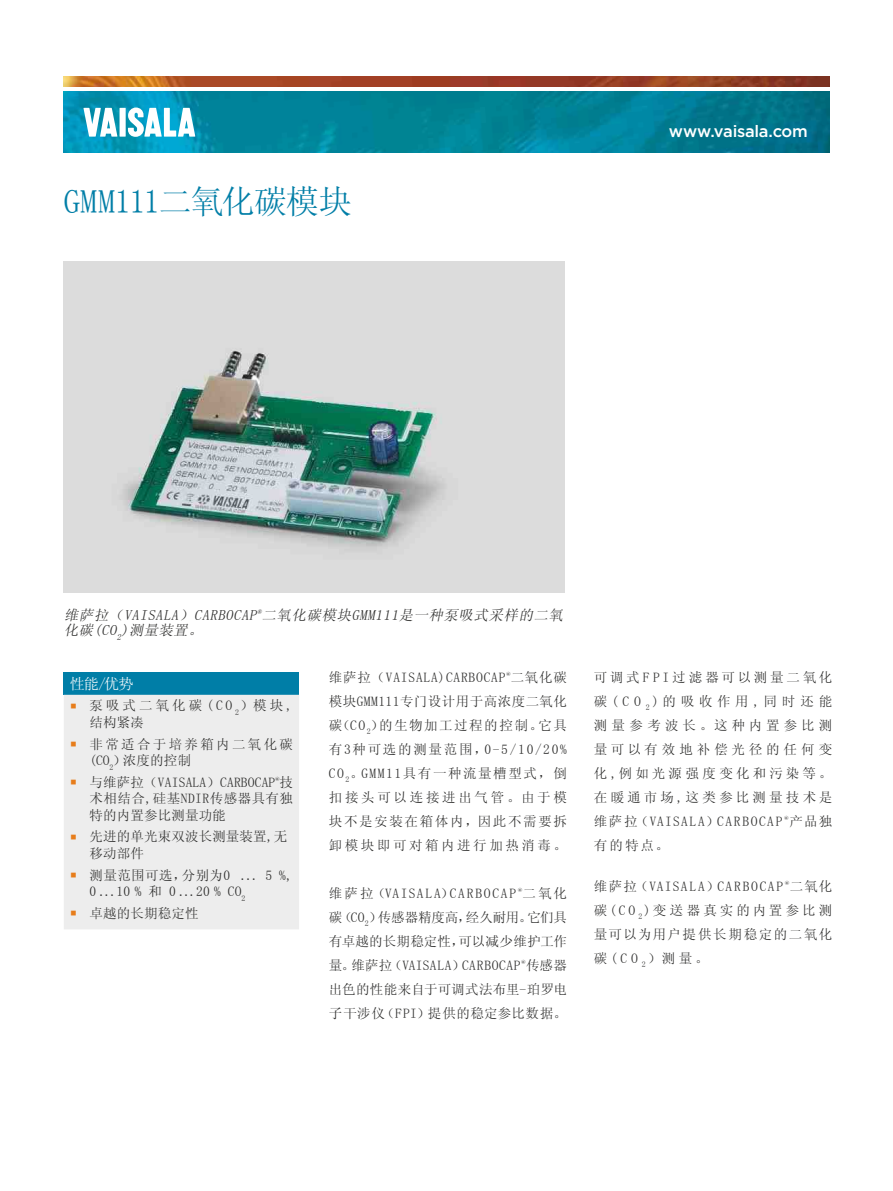
<style>
.page{position:relative;width:893px;height:1191px;background:#fff}
.page>*{position:absolute;margin:0;border:0;box-sizing:border-box;transform-origin:0 0}
.t1{font:33px "Sim Sun";letter-spacing:-.025em;color:#007ea7}
.t2{font:500 16.5px "Gotham";letter-spacing:-.015em;color:#fff}
.t3{font:15px "Sim Sun";color:#fff}
.t4{font:italic 14.25px/15.8px "Sim Sun";color:#2b2b2a}
.t5{font:13.5px/24px "Sim Sun";letter-spacing:.095em;color:#2b2b2a;text-align:justify}
.t6{font:13.5px/16.5px "Sim Sun";letter-spacing:.03em;color:#2b2b2a}
.t7{font:13.5px/16.5px "Sim Sun";letter-spacing:.01em;color:#2b2b2a}
.t8{font:13.5px/16.5px "Sim Sun";letter-spacing:.17em;color:#2b2b2a}
.t9{font:13.5px/16.5px "Sim Sun";letter-spacing:.225em;color:#2b2b2a}
.s1{font-family:"Arial";font-size:21px;color:#e77d1b}
</style>
<div class="page">
<img style="left:64px;top:91px;width:765px;height:62px">
<img style="left:64px;top:77px;width:765px;height:9px">
<svg style="left:83px;top:108px;width:34px;height:29px"></svg>
<div style="left:120px;top:108px;width:6px;height:29px;background:#fff"></div>
<svg style="left:128px;top:107px;width:67px;height:30px"></svg>
<img style="left:64px;top:261px;width:500px;height:332px">
<div style="left:64px;top:672px;width:235px;height:23px;background:#007ea7"></div>
<div style="left:64px;top:695px;width:235px;height:234px;background:#ededed"></div>
<h1 class="t1" style="left:64px;top:184px;width:290px">GMM111二氧化碳模块</h1>
<p class="t2" style="left:669px;top:120px;width:141px">www.vaisala.com</p>
<p class="t4" style="left:64px;top:606px;width:503px">维萨拉（VAISALA）CARBOCAP<sup>®</sup>二氧化碳模块GMM111是一种泵吸式采样的二氧化碳(CO<sub>2</sub>)测量装置。</p>
<p class="t3" style="left:70px;top:676px;width:65px">性能/优势</p>
<p class="t9" style="left:90px;top:697px;width:205px;text-indent:-20px"><span class="s1">▪</span> 泵吸式二氧化碳(CO <sub>2</sub>）模块,结构紧凑</p>
<p class="t8" style="left:90px;top:735px;width:205px;text-indent:-20px"><span class="s1">▪</span> 非常适合于培养箱内二氧化碳(CO<sub>2</sub>）浓度的控制</p>
<p class="t5" style="left:90px;top:773px;width:205px;line-height:16.5px;text-indent:-20px"><span class="s1">▪</span> 与维萨拉（VAISALA）CARBOCAP<sup>®</sup>技术相结合,硅基NDIR传感器具有独特的内置参比测量功能</p>
<p class="t7" style="left:90px;top:828px;width:199px;text-indent:-20px"><span class="s1">▪</span> 先进的单光束双波长测量装置,无移动部件</p>
<p class="t6" style="left:90px;top:866px;width:205px;text-indent:-20px"><span class="s1">▪</span> 测量范围可选，分别为0 ... 5 %,<br>0 ... 10 % 和 0 ... 20 % CO<sub>2</sub></p>
<p class="t7" style="left:70px;top:904px;width:130px"><span class="s1">▪</span> 卓越的长期稳定性</p>
<p class="t5" style="left:329px;top:665px;width:240px">维萨拉（VAISALA)CARBOCAP<sup>®</sup>二氧化碳模块GMM111专门设计用于高浓度二氧化碳（CO<sub>2</sub>）的生物加工过程的控制。它具有3种可选的测量范围，0-5/10/20% CO<sub>2</sub>。GMM11具有一种流量槽型式，倒扣接头可以连接进出气管。由于模块不是安装在箱体内，因此不需要拆卸模块即可对箱内进行加热消毒。</p>
<p class="t5" style="left:329px;top:881px;width:240px">维萨拉（VAISALA）CARBOCAP <sup>®</sup>二氧化碳（CO<sub>2</sub>）传感器精度高，经久耐用。它们具有卓越的长期稳定性，可以减少维护工作量。维萨拉（VAISALA）CARBOCAP<sup>®</sup>传感器出色的性能来自于可调式法布里-珀罗电子干涉仪（FPI）提供的稳定参比数据。</p>
<p class="t5" style="left:594px;top:665px;width:240px">可调式FPI过滤器可以测量二氧化碳(CO <sub>2</sub>)的吸收作用,同时还能测量参考波长。这种内置参比测量可以有效地补偿光径的任何变化,例如光源强度变化和污染等。在暖通市场,这类参比测量技术是维萨拉（VAISALA）CARBOCAP <sup>®</sup>产品独有的特点。</p>
<p class="t5" style="left:594px;top:874px;width:240px">维萨拉（VAISALA）CARBOCAP <sup>®</sup>二氧化碳(CO <sub>2</sub>)变送器真实的内置参比测量可以为用户提供长期稳定的二氧化碳(CO <sub>2</sub>）测量。</p>
</div>
